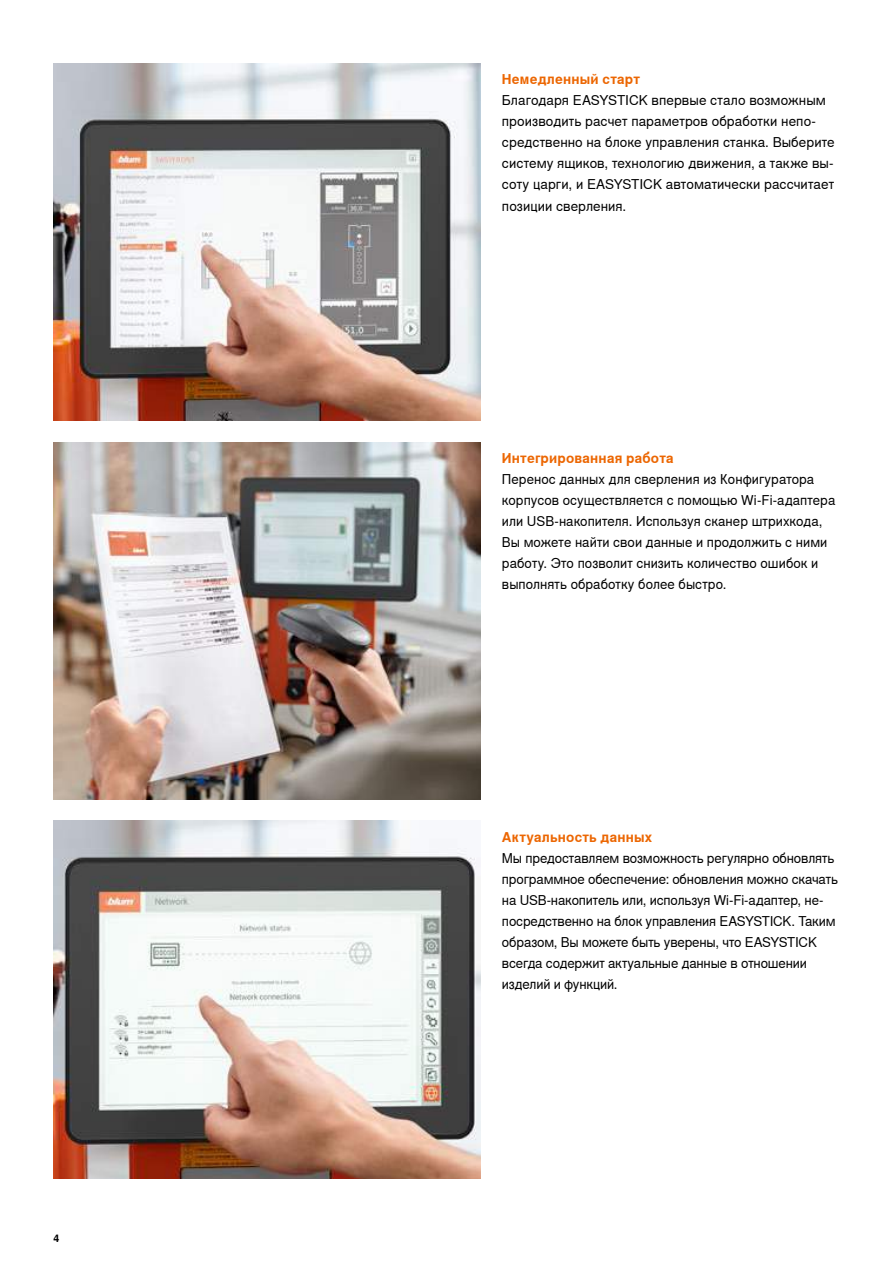
<style>
.page{position:relative;width:893px;height:1263px;background:#fff}
.page>*{position:absolute;margin:0;border:0;box-sizing:border-box;transform-origin:0 0}
.t1{font:13.5px/21px "Nimbus Sans Global";color:#000}
.t2{font:700 13.5px "Nimbus Sans Global";letter-spacing:.015em;color:#ec6602}
.t3{font:700 10.5px "Nimbus Sans Global";color:#000}
</style>
<div class="page">
<img style="left:54px;top:63px;width:427px;height:358px">
<img style="left:54px;top:821px;width:427px;height:358px">
<img style="left:54px;top:442px;width:427px;height:358px">
<p class="t3" style="left:54px;top:1232px;width:7px">4</p>
<p class="t2" style="left:502px;top:72px;width:140px">Немедленный старт</p>
<p class="t1" style="left:502px;top:90px;width:334px">Благодаря EASYSTICK впервые стало возможным производить расчет параметров обработки непо&shy;средственно на блоке управления станка. Выберите систему ящиков, технологию движения, а также вы&shy;соту царги, и EASYSTICK автоматически рассчитает позиции сверления.</p>
<p class="t2" style="left:502px;top:450px;width:173px">Интегрированная работа</p>
<p class="t1" style="left:502px;top:469px;width:335px">Перенос данных для сверления из Конфигуратора корпусов осуществляется с помощью Wi-Fi-адаптера или USB-накопителя. Используя сканер штрихкода, Вы можете найти свои данные и продолжить с ними работу. Это позволит снизить количество ошибок и выполнять обработку более быстро.</p>
<p class="t2" style="left:502px;top:829px;width:152px">Актуальность данных</p>
<p class="t1" style="left:502px;top:848px;width:338px">Мы предоставляем возможность регулярно обновлять программное обеспечение: обновления можно скачать на USB-накопитель или, используя Wi-Fi-адаптер, не&shy;посредственно на блок управления EASYSTICK. Таким образом, Вы можете быть уверены, что EASYSTICK всегда содержит актуальные данные в отношении изделий и функций.</p>
</div>
